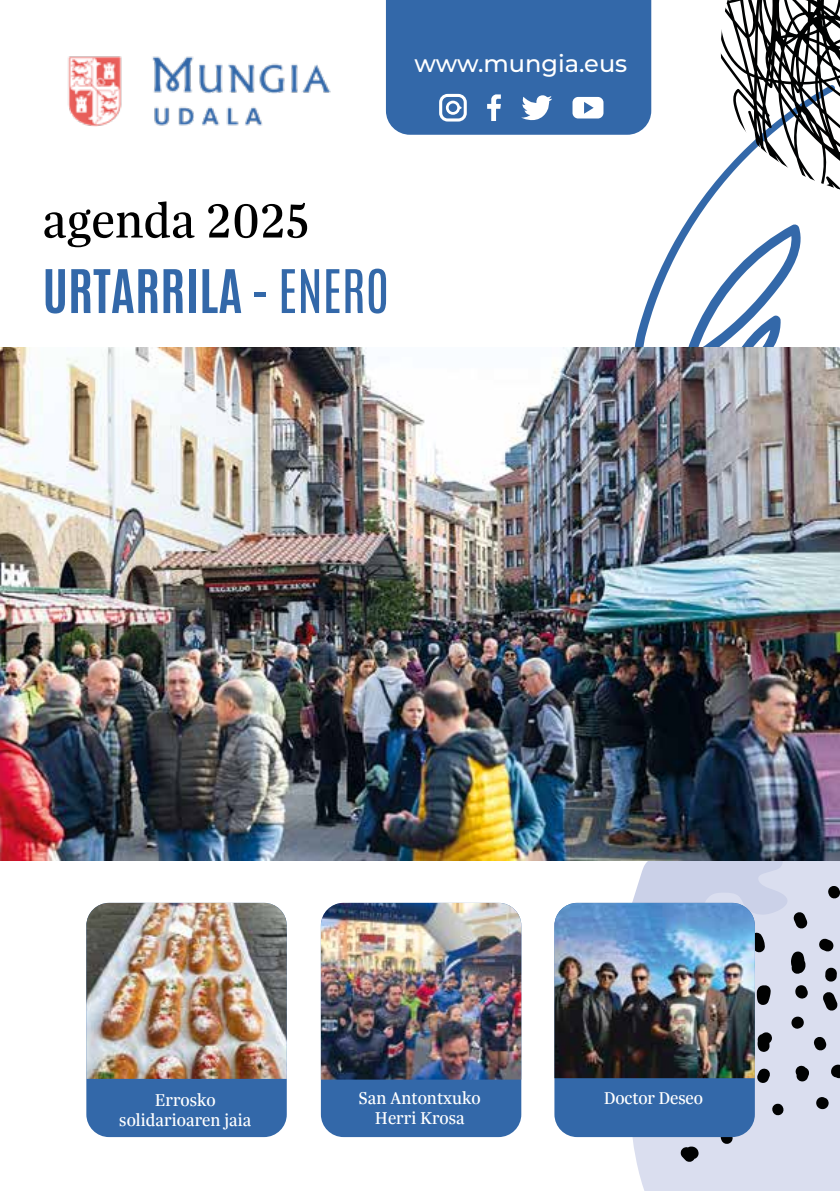
<style>
.page{position:relative;width:840px;height:1191px;background:#fff}
.page>*{position:absolute;margin:0;border:0;box-sizing:border-box;transform-origin:0 0}
.t1{font:700 51px "Antonio";color:#3368a9}
.t2{font:51px "Trola Lat Cyr";color:#000}
.t3{font:100 24px "Montserrat";color:#fff}
.t4{font:18px/20px "Trola Lat Cyr";color:#fff;text-align:center}
.s1{font-weight:400}
</style>
<div class="page">
<svg style="left:640px;top:84px;width:199px;height:240px"></svg>
<svg style="left:627px;top:324px;width:212px;height:867px;fill:#dadeef"></svg>
<svg style="left:610px;top:860px;width:229px;height:301px;background:#c6cada"></svg>
<svg style="left:715px;top:0;width:124px;height:189px"></svg>
<div style="left:386px;top:0;width:265px;height:135px;background:#3368a9"></div>
<img style="left:68px;top:56px;width:263px;height:71px">
<img style="left:0;top:348px;width:839px;height:512px">
<div style="left:86px;top:903px;width:200px;height:234px;background:#3368a9;border-radius:23px"></div>
<img style="left:86px;top:903px;width:200px;height:175px">
<div style="left:321px;top:903px;width:200px;height:234px;background:#3368a9;border-radius:23px"></div>
<img style="left:321px;top:903px;width:200px;height:176px">
<div style="left:554px;top:903px;width:200px;height:234px;background:#3368a9;border-radius:23px"></div>
<img style="left:554px;top:903px;width:200px;height:175px">
<h2 class="t3" style="left:414px;top:47px;width:214px">www.mungia.eus</h2>
<h1 class="t2" style="left:43px;top:187px;width:268px">agenda 2025</h1>
<h1 class="t1" style="left:43px;top:253px;width:348px">URTARRILA - <span class="s1">ENERO</span></h1>
<p class="t4" style="left:119px;top:1089px;width:133px">Errosko solidarioaren jaia</p>
<p class="t4" style="left:359px;top:1087px;width:123px">San Antontxuko<br>Herri Krosa</p>
<p class="t4" style="left:603px;top:1087px;width:101px">Doctor Deseo</p>
</div>
